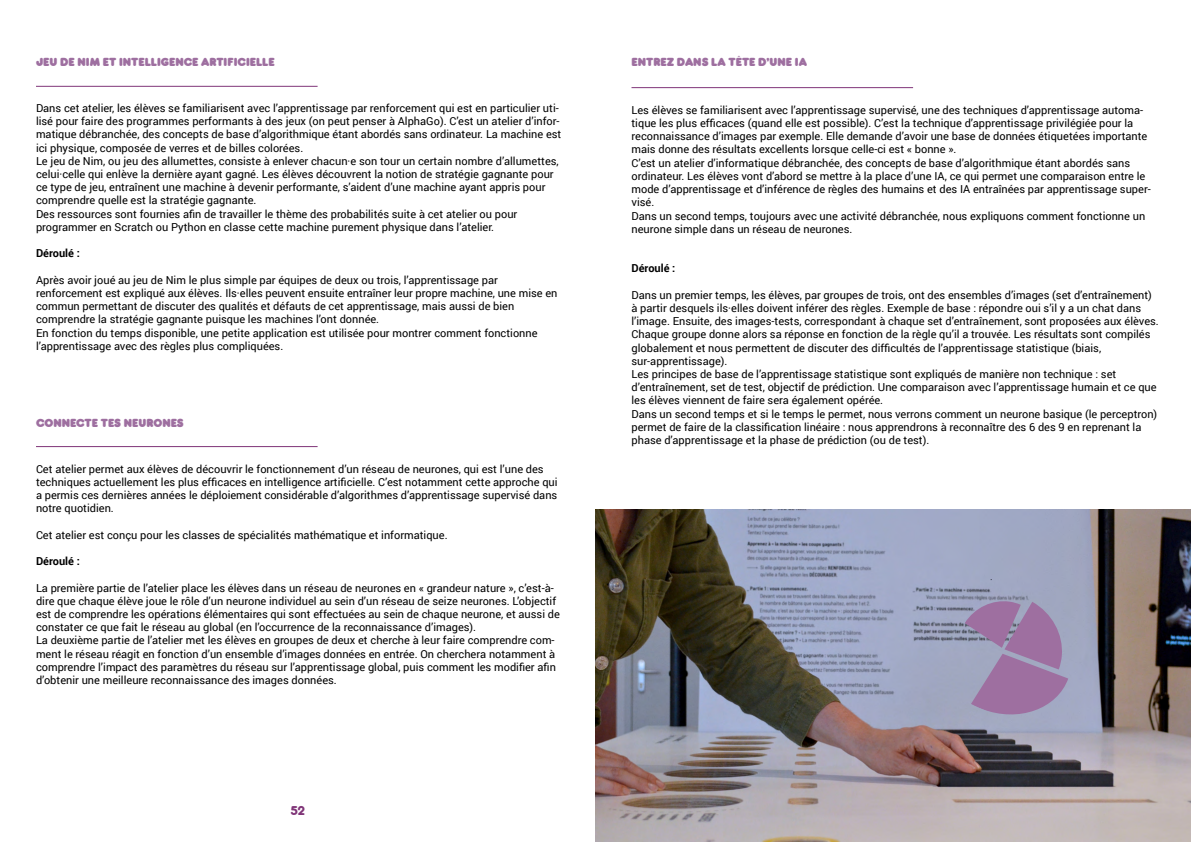
<style>
.page{position:relative;width:1191px;height:842px;background:#fff}
.page>*{position:absolute;margin:0;border:0;box-sizing:border-box;transform-origin:0 0}
.t1{font:12px "Rocko Ultra FLF";color:#803578}
.t2{font:11px/13.2px "Roboto";color:#000}
.t3{font:700 11px "Roboto";color:#000}
.t4{font:700 10.9px "Rocko Ultra FLF";color:#9e6fa0}
</style>
<div class="page">
<hr style="left:36px;top:86px;width:281px;height:1px;background:#803578">
<hr style="left:36px;top:446px;width:281px;height:1px;background:#803578">
<hr style="left:631px;top:87px;width:282px;height:1px;background:#803578">
<img style="left:595px;top:509px;width:596px;height:333px">
<svg style="left:961px;top:588px;width:117px;height:148px"></svg>
<p class="t4" style="left:36px;top:55px;width:240px">JEU DE NIM ET INTELLIGENCE ARTIFICIELLE</p>
<p class="t2" style="left:36px;top:101px;width:527px">Dans cet atelier, les élèves se familiarisent avec l’apprentissage par renforcement qui est en particulier uti&shy;lisé pour faire des programmes performants à des jeux (on peut penser à AlphaGo). C’est un atelier d’infor&shy;matique débranchée, des concepts de base d’algorithmique étant abordés sans ordinateur. La machine est ici physique, composée de verres et de billes colorées.<br>Le jeu de Nim, ou jeu des allumettes, consiste à enlever chacun·e son tour un certain nombre d’allumettes, celui·celle qui enlève la dernière ayant gagné. Les élèves découvrent la notion de stratégie gagnante pour ce type de jeu, entraînent une machine à devenir performante, s’aident d’une machine ayant appris pour comprendre quelle est la stratégie gagnante.<br>Des ressources sont fournies afin de travailler le thème des probabilités suite à cet atelier ou pour programmer en Scratch ou Python en classe cette machine purement physique dans l’atelier.</p>
<p class="t3" style="left:36px;top:246px;width:45px">Déroulé :</p>
<p class="t2" style="left:36px;top:273px;width:523px">Après avoir joué au jeu de Nim le plus simple par équipes de deux ou trois, l’apprentissage par renforcement est expliqué aux élèves. Ils·elles peuvent ensuite entraîner leur propre machine, une mise en commun permettant de discuter des qualités et défauts de cet apprentissage, mais aussi de bien comprendre la stratégie gagnante puisque les machines l’ont donnée.<br>En fonction du temps disponible, une petite application est utilisée pour montrer comment fonctionne l’apprentissage avec des règles plus compliquées.</p>
<p class="t4" style="left:36px;top:415px;width:149px">CONNECTE TES NEURONES</p>
<p class="t2" style="left:36px;top:462px;width:523px">Cet atelier permet aux élèves de découvrir le fonctionnement d’un réseau de neurones, qui est l’une des techniques actuellement les plus efficaces en intelligence artificielle. C’est notamment cette approche qui a permis ces dernières années le déploiement considérable d’algorithmes d’apprentissage supervisé dans notre quotidien.</p>
<p class="t2" style="left:36px;top:528px;width:413px">Cet atelier est conçu pour les classes de spécialités mathématique et informatique.</p>
<p class="t3" style="left:36px;top:554px;width:45px">Déroulé :</p>
<p class="t2" style="left:36px;top:581px;width:525px">La première partie de l’atelier place les élèves dans un réseau de neurones en « grandeur nature », c’est-à&shy;dire que chaque élève joue le rôle d’un neurone individuel au sein d’un réseau de seize neurones. L’objectif est de comprendre les opérations élémentaires qui sont effectuées au sein de chaque neurone, et aussi de constater ce que fait le réseau au global (en l’occurrence de la reconnaissance d’images).<br>La deuxième partie de l’atelier met les élèves en groupes de deux et cherche à leur faire comprendre com&shy;ment le réseau réagit en fonction d’un ensemble d’images données en entrée. On cherchera notamment à comprendre l’impact des paramètres du réseau sur l’apprentissage global, puis comment les modifier afin d’obtenir une meilleure reconnaissance des images données.</p>
<p class="t1" style="left:291px;top:803px;width:16px">52</p>
<p class="t4" style="left:631px;top:55px;width:177px">ENTREZ DANS LA TÊTE D’UNE IA</p>
<p class="t2" style="left:631px;top:103px;width:521px">Les élèves se familiarisent avec l’apprentissage supervisé, une des techniques d’apprentissage automa&shy;tique les plus efficaces (quand elle est possible). C’est la technique d’apprentissage privilégiée pour la reconnaissance d’images par exemple. Elle demande d’avoir une base de données étiquetées importante mais donne des résultats excellents lorsque celle-ci est « bonne ».<br>C’est un atelier d’informatique débranchée, des concepts de base d’algorithmique étant abordés sans ordinateur. Les élèves vont d’abord se mettre à la place d’une IA, ce qui permet une comparaison entre le mode d’apprentissage et d’inférence de règles des humains et des IA entraînées par apprentissage super&shy;visé.<br>Dans un second temps, toujours avec une activité débranchée, nous expliquons comment fonctionne un neurone simple dans un réseau de neurones.</p>
<p class="t3" style="left:631px;top:261px;width:45px">Déroulé :</p>
<p class="t2" style="left:631px;top:288px;width:529px">Dans un premier temps, les élèves, par groupes de trois, ont des ensembles d’images (set d’entraînement) à partir desquels ils·elles doivent inférer des règles. Exemple de base : répondre oui s’il y a un chat dans l’image. Ensuite, des images-tests, correspondant à chaque set d’entraînement, sont proposées aux élèves.<br>Chaque groupe donne alors sa réponse en fonction de la règle qu’il a trouvée. Les résultats sont compilés globalement et nous permettent de discuter des difficultés de l’apprentissage statistique (biais, sur-apprentissage).<br>Les principes de base de l’apprentissage statistique sont expliqués de manière non technique : set d’entraînement, set de test, objectif de prédiction. Une comparaison avec l’apprentissage humain et ce que les élèves viennent de faire sera également opérée.<br>Dans un second temps et si le temps le permet, nous verrons comment un neurone basique (le perceptron) permet de faire de la classification linéaire : nous apprendrons à reconnaître des 6 des 9 en reprenant la phase d’apprentissage et la phase de prédiction (ou de test).</p>
</div>
